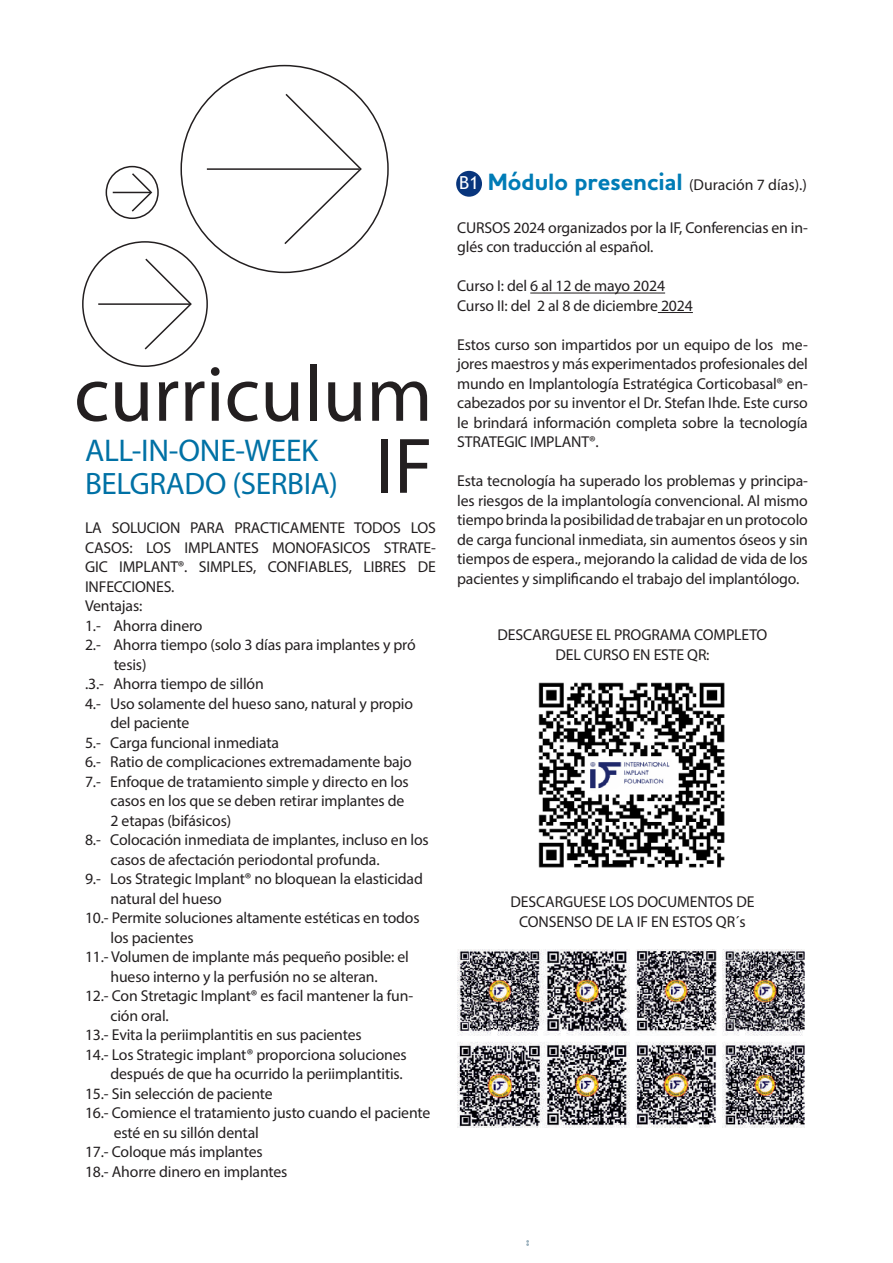
<style>
.page{position:relative;width:893px;height:1263px;background:#fff}
.page>*{position:absolute;margin:0;border:0;box-sizing:border-box;transform-origin:0 0}
.t1{font:79.35px/72px "Myriad Pro";color:#231f20;text-align:right}
.t2{font:31.5px "Myriad Pro";letter-spacing:-.01em;color:#0071a5}
.t3{font:31.05px "Myriad Pro";letter-spacing:-.01em;color:#0071a5}
.t4{font:15.75px/19.5px "Myriad Pro";letter-spacing:-.01em;color:#231f20}
.s1{font-family:"Trebuchet MS";font-size:18px;color:#fff}
.s2{font-family:"Houschka Pro";font-weight:700;font-size:24px;color:#007cb6}
</style>
<div class="page">
<svg style="left:526px;top:1240px;width:3px;height:6px"></svg>
<div style="left:106px;top:166px;width:53px;height:53px;border:2px solid #231f20;border-radius:50%"></div>
<hr style="left:113px;top:192px;width:38px;height:1px;background:#231f20">
<svg style="left:130px;top:172px;width:23px;height:41px"></svg>
<div style="left:82px;top:241px;width:126px;height:126px;border:2px solid #231f20;border-radius:50%"></div>
<hr style="left:98px;top:303px;width:92px;height:2px;background:#231f20">
<svg style="left:143px;top:257px;width:50px;height:94px"></svg>
<hr style="left:207px;top:168px;width:152px;height:2px;background:#231f20">
<svg style="left:283px;top:92px;width:80px;height:154px"></svg>
<div style="left:456px;top:171px;width:26px;height:26px;background:#08357c;border-radius:50%"></div>
<hr style="left:530px;top:293px;width:135px;height:1px;background:#231f20">
<hr style="left:658px;top:312px;width:35px;height:1px;background:#231f20">
<img style="left:457px;top:950px;width:348px;height:178px">
<img style="left:538px;top:682px;width:187px;height:186px">
<h1 class="t1" style="left:74px;top:357px;width:360px">curriculum<br>IF</h1>
<h2 class="t2" style="left:85px;top:431px;width:235px">ALL-IN-ONE-WEEK</h2>
<h3 class="t3" style="left:85px;top:464px;width:255px">BELGRADO (SERBIA)</h3>
<p class="t4" style="left:85px;top:518px;width:352px">LA SOLUCION PARA PRACTICAMENTE TODOS LOS</p>
<p class="t4" style="left:85px;top:537px;width:352px">CASOS: LOS IMPLANTES MONOFASICOS STRATE-</p>
<p class="t4" style="left:85px;top:557px;width:352px">GIC IMPLANT®. SIMPLES, CONFIABLES, LIBRES DE</p>
<p class="t4" style="left:85px;top:576px;width:91px">INFECCIONES.</p>
<p class="t4" style="left:85px;top:596px;width:59px">Ventajas:</p>
<p class="t4" style="left:85px;top:615px;width:119px">1.- Ahorra dinero</p>
<p class="t4" style="left:85px;top:635px;width:332px">2.- Ahorra tiempo (solo 3 días para implantes y pró</p>
<p class="t4" style="left:114px;top:654px;width:34px">tesis)</p>
<p class="t4" style="left:85px;top:674px;width:180px">.3.- Ahorra tiempo de sillón</p>
<p class="t4" style="left:85px;top:693px;width:330px">4.- Uso solamente del hueso sano, natural y propio</p>
<p class="t4" style="left:110px;top:713px;width:80px">del paciente</p>
<p class="t4" style="left:85px;top:732px;width:195px">5.- Carga funcional inmediata</p>
<p class="t4" style="left:85px;top:752px;width:328px">6.- Ratio de complicaciones extremadamente bajo</p>
<p class="t4" style="left:85px;top:771px;width:325px">7.- Enfoque de tratamiento simple y directo en los</p>
<p class="t4" style="left:110px;top:791px;width:295px">casos en los que se deben retirar implantes de</p>
<p class="t4" style="left:110px;top:810px;width:122px">2 etapas (bifásicos)</p>
<p class="t4" style="left:85px;top:830px;width:345px">8.- Colocación inmediata de implantes, incluso en los</p>
<p class="t4" style="left:110px;top:849px;width:271px">casos de afectación periodontal profunda.</p>
<p class="t4" style="left:85px;top:869px;width:339px">9.- Los Strategic Implant® no bloquean la elasticidad</p>
<p class="t4" style="left:110px;top:888px;width:113px">natural del hueso</p>
<p class="t4" style="left:85px;top:908px;width:336px">10.- Permite soluciones altamente estéticas en todos</p>
<p class="t4" style="left:110px;top:927px;width:85px">los pacientes</p>
<p class="t4" style="left:85px;top:947px;width:325px">11.- Volumen de implante más pequeño posible: el</p>
<p class="t4" style="left:110px;top:966px;width:269px">hueso interno y la perfusión no se alteran.</p>
<p class="t4" style="left:85px;top:986px;width:330px">12.- Con Stretagic Implant® es facil mantener la fun-</p>
<p class="t4" style="left:110px;top:1005px;width:60px">ción oral.</p>
<p class="t4" style="left:85px;top:1025px;width:278px">13.- Evita la periimplantitis en sus pacientes</p>
<p class="t4" style="left:85px;top:1044px;width:323px">14.- Los Strategic implant® proporciona soluciones</p>
<p class="t4" style="left:110px;top:1064px;width:294px">después de que ha ocurrido la periimplantitis.</p>
<p class="t4" style="left:85px;top:1083px;width:189px">15.- Sin selección de paciente</p>
<p class="t4" style="left:85px;top:1103px;width:347px">16.- Comience el tratamiento justo cuando el paciente</p>
<p class="t4" style="left:114px;top:1122px;width:147px">esté en su sillón dental</p>
<p class="t4" style="left:85px;top:1142px;width:179px">17.- Coloque más implantes</p>
<p class="t4" style="left:85px;top:1161px;width:204px">18.- Ahorre dinero en implantes</p>
<p class="t4" style="left:459px;top:175px;width:349px"><span class="s1">B1</span> <span class="s2">Módulo presencial</span> (Duración 7 días).)</p>
<p class="t4" style="left:457px;top:218px;width:352px">CURSOS 2024 organizados por la IF, Conferencias en in&shy;glés con traducción al español.</p>
<p class="t4" style="left:457px;top:276px;width:237px">Curso I: del 6 al 12 de mayo 2024<br>Curso II: del 2 al 8 de diciembre 2024</p>
<p class="t4" style="left:457px;top:335px;width:352px;text-align:justify">Estos curso son impartidos por un equipo de los me&shy;jores maestros y más experimentados profesionales del mundo en Implantología Estratégica Corticobasal® en&shy;cabezados por su inventor el Dr. Stefan Ihde. Este curso le brindará información completa sobre la tecnología STRATEGIC IMPLANT®.</p>
<p class="t4" style="left:457px;top:471px;width:352px;text-align:justify">Esta tecnología ha superado los problemas y principa&shy;les riesgos de la implantología convencional. Al mismo tiempo brinda la posibilidad de trabajar en un protocolo de carga funcional inmediata, sin aumentos óseos y sin tiempos de espera., mejorando la calidad de vida de los pacientes y simplificando el trabajo del implantólogo.</p>
<p class="t4" style="left:498px;top:625px;width:271px;text-align:center">DESCARGUESE EL PROGRAMA COMPLETO<br>DEL CURSO EN ESTE QR:</p>
<p class="t4" style="left:511px;top:892px;width:245px;text-align:center">DESCARGUESE LOS DOCUMENTOS DE<br>CONSENSO DE LA IF EN ESTOS QR´s</p>
</div>
